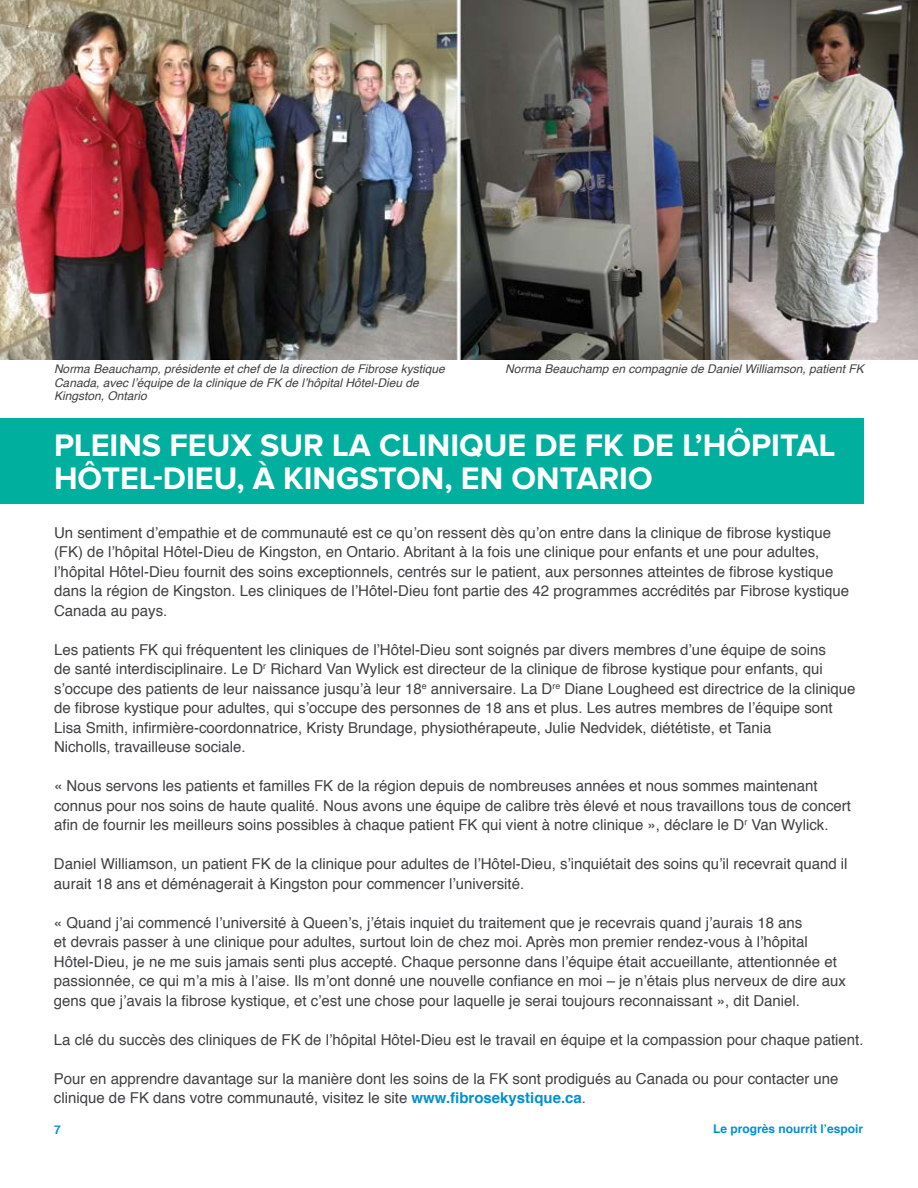
<style>
.page{position:relative;width:918px;height:1188px;background:#fff}
.page>*{position:absolute;margin:0;border:0;box-sizing:border-box;transform-origin:0 0}
.t1{font:700 32.25px/33px "Proxima Nova";color:#fff}
.t2{font:15px/19.5px "Helvetica";color:#414042}
.t3{font:italic 12px/13.5px "Helvetica";color:#414042}
.t4{font:700 12px "Helvetica";color:#0090d0}
.s1{font-weight:700;color:#0090d0}
</style>
<div class="page">
<img style="left:0;top:0;width:918px;height:359px">
<div style="left:0;top:419px;width:864px;height:85px;background:#00af9d"></div>
<p class="t3" style="left:54px;top:362px;width:392px">Norma Beauchamp, présidente et chef de la direction de Fibrose kystique<br>Canada, avec l’équipe de la clinique de FK de l’hôpital Hôtel-Dieu de<br>Kingston, Ontario</p>
<p class="t3" style="left:505px;top:362px;width:360px">Norma Beauchamp en compagnie de Daniel Williamson, patient FK</p>
<h1 class="t1" style="left:54px;top:430px;width:783px">PLEINS FEUX SUR LA CLINIQUE DE FK DE L’HÔPITAL<br>HÔTEL-DIEU, À KINGSTON, EN ONTARIO</h1>
<p class="t2" style="left:54px;top:523px;width:797px">Un sentiment d’empathie et de communauté est ce qu’on ressent dès qu’on entre dans la clinique de fibrose kystique (FK) de l’hôpital Hôtel-Dieu de Kingston, en Ontario. Abritant à la fois une clinique pour enfants et une pour adultes, l’hôpital Hôtel-Dieu fournit des soins exceptionnels, centrés sur le patient, aux personnes atteintes de fibrose kystique dans la région de Kingston. Les cliniques de l’Hôtel-Dieu font partie des 42 programmes accrédités par Fibrose kystique Canada au pays.</p>
<p class="t2" style="left:54px;top:640px;width:803px">Les patients FK qui fréquentent les cliniques de l’Hôtel-Dieu sont soignés par divers membres d’une équipe de soins<br>de santé interdisciplinaire. Le D<sup>r</sup> Richard Van Wylick est directeur de la clinique de fibrose kystique pour enfants, qui s’occupe des patients de leur naissance jusqu’à leur 18<sup>e</sup> anniversaire. La D<sup>re</sup> Diane Lougheed est directrice de la clinique de fibrose kystique pour adultes, qui s’occupe des personnes de 18 ans et plus. Les autres membres de l’équipe sont Lisa Smith, infirmière-coordonnatrice, Kristy Brundage, physiothérapeute, Julie Nedvidek, diététiste, et Tania<br>Nicholls, travailleuse sociale.</p>
<p class="t2" style="left:54px;top:777px;width:799px">« Nous servons les patients et familles FK de la région depuis de nombreuses années et nous sommes maintenant connus pour nos soins de haute qualité. Nous avons une équipe de calibre très élevé et nous travaillons tous de concert afin de fournir les meilleurs soins possibles à chaque patient FK qui vient à notre clinique », déclare le D<sup>r</sup> Van Wylick.</p>
<p class="t2" style="left:54px;top:855px;width:795px">Daniel Williamson, un patient FK de la clinique pour adultes de l’Hôtel-Dieu, s’inquiétait des soins qu’il recevrait quand il aurait 18 ans et déménagerait à Kingston pour commencer l’université.</p>
<p class="t2" style="left:54px;top:913px;width:794px">« Quand j’ai commencé l’université à Queen’s, j’étais inquiet du traitement que je recevrais quand j’aurais 18 ans<br>et devrais passer à une clinique pour adultes, surtout loin de chez moi. Après mon premier rendez-vous à l’hôpital Hôtel-Dieu, je ne me suis jamais senti plus accepté. Chaque personne dans l’équipe était accueillante, attentionnée et passionnée, ce qui m’a mis à l’aise. Ils m’ont donné une nouvelle confiance en moi – je n’étais plus nerveux de dire aux gens que j’avais la fibrose kystique, et c’est une chose pour laquelle je serai toujours reconnaissant », dit Daniel.</p>
<p class="t2" style="left:54px;top:1030px;width:811px">La clé du succès des cliniques de FK de l’hôpital Hôtel-Dieu est le travail en équipe et la compassion pour chaque patient.</p>
<p class="t2" style="left:54px;top:1069px;width:786px">Pour en apprendre davantage sur la manière dont les soins de la FK sont prodigués au Canada ou pour contacter une clinique de FK dans votre communauté, visitez le site <span class="s1">www.fibrosekystique.ca</span>.</p>
<p class="t4" style="left:54px;top:1120px;width:8px">7</p>
<p class="t4" style="left:713px;top:1119px;width:152px">Le progrès nourrit l’espoir</p>
</div>
